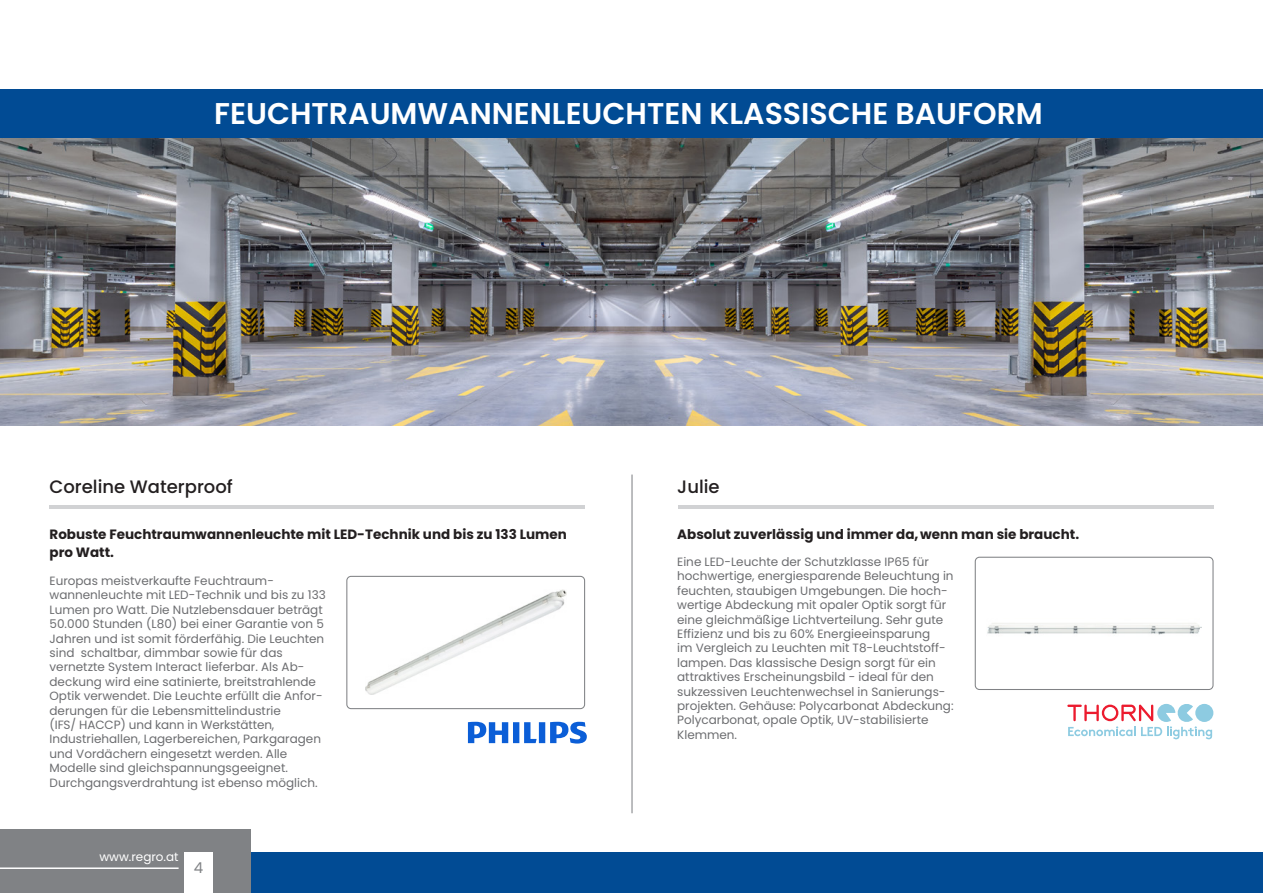
<style>
.page{position:relative;width:1263px;height:893px;background:#fff}
.page>*{position:absolute;margin:0;border:0;box-sizing:border-box;transform-origin:0 0}
.t1{font:600 30px "Poppins";color:#fff}
.t2{font:500 18px "Poppins";color:#231f20}
.t3{font:15px "Poppins";color:#808285}
.t4{font:700 13.5px/18px "Poppins";color:#231f20}
.t5{font:12px/14.4px "Poppins";color:#6c6d70}
.t6{font:12px "Poppins";color:#fff}
</style>
<div class="page">
<div style="left:0;top:853px;width:1263px;height:40px;background:#014b94"></div>
<div style="left:0;top:829px;width:251px;height:64px;background:#808285"></div>
<hr style="left:0;top:867px;width:179px;height:2px;background:#fff">
<div style="left:185px;top:853px;width:28px;height:40px;background:#fff"></div>
<img style="left:0;top:138px;width:1263px;height:287px">
<div style="left:0;top:89px;width:1263px;height:49px;background:#014b94"></div>
<hr style="left:678px;top:506px;width:535px;height:3px;background:#d1d2d4">
<hr style="left:50px;top:506px;width:535px;height:3px;background:#d1d2d4">
<img style="left:365px;top:590px;width:201px;height:105px">
<svg style="left:468px;top:722px;width:119px;height:22px"></svg>
<img style="left:987px;top:623px;width:215px;height:12px">
<hr style="left:631px;top:475px;width:1px;height:338px;background:#808285">
<div style="left:975px;top:557px;width:238px;height:133px;border:1px solid #808285;border-radius:4px"></div>
<div style="left:346px;top:576px;width:239px;height:133px;border:1px solid #808285;border-radius:4px"></div>
<div style="left:1195px;top:704px;width:18px;height:18px;background:#8dcbe1;border-radius:50%"></div>
<svg style="left:1067px;top:704px;width:145px;height:35px"></svg>
<h1 class="t1" style="left:214px;top:96px;width:830px">FEUCHTRAUMWANNENLEUCHTEN KLASSISCHE BAUFORM</h1>
<h2 class="t2" style="left:50px;top:477px;width:185px">Coreline Waterproof</h2>
<h2 class="t2" style="left:677px;top:477px;width:44px">Julie</h2>
<p class="t4" style="left:50px;top:526px;width:519px">Robuste Feuchtraumwannenleuchte mit LED-Technik und bis zu 133 Lumen pro Watt.</p>
<p class="t4" style="left:677px;top:526px;width:403px">Absolut zuverlässig und immer da,wenn man sie braucht.</p>
<p class="t5" style="left:677px;top:555px;width:278px">Eine LED-Leuchte der Schutzklasse IP65 für hochwertige, energiesparende Beleuchtung in feuchten, staubigen Umgebungen. Die hoch&shy;wertige Abdeckung mit opaler Optik sorgt für eine gleichmäßige Lichtverteilung. Sehr gute Effizienz und bis zu 60% Energieeinsparung<br>im Vergleich zu Leuchten mit T8-Leuchtstoff&shy;lampen. Das klassische Design sorgt für ein attraktives Erscheinungsbild - ideal für den sukzessiven Leuchtenwechsel in Sanierungs&shy;projekten. Gehäuse: Polycarbonat Abdeckung:<br>Polycarbonat, opale Optik, UV-stabilisierte Klemmen.</p>
<p class="t5" style="left:50px;top:574px;width:278px">Europas meistverkaufte Feuchtraum&shy;wannenleuchte mit LED-Technik und bis zu 133<br>Lumen pro Watt. Die Nutzlebensdauer beträgt 50.000 Stunden (L80) bei einer Garantie von 5<br>Jahren und ist somit förderfähig. Die Leuchten sind schaltbar, dimmbar sowie für das vernetzte System Interact lieferbar. Als Ab&shy;deckung wird eine satinierte, breitstrahlende Optik verwendet. Die Leuchte erfüllt die Anfor&shy;derungen für die Lebensmittelindustrie<br>(IFS/ HACCP) und kann in Werkstätten, Industriehallen, Lagerbereichen, Parkgaragen und Vordächern eingesetzt werden. Alle Modelle sind gleichspannungsgeeignet.<br>Durchgangsverdrahtung ist ebenso möglich.</p>
<p class="t6" style="left:99px;top:850px;width:81px">www.regro.at</p>
<p class="t3" style="left:194px;top:859px;width:11px">4</p>
</div>
